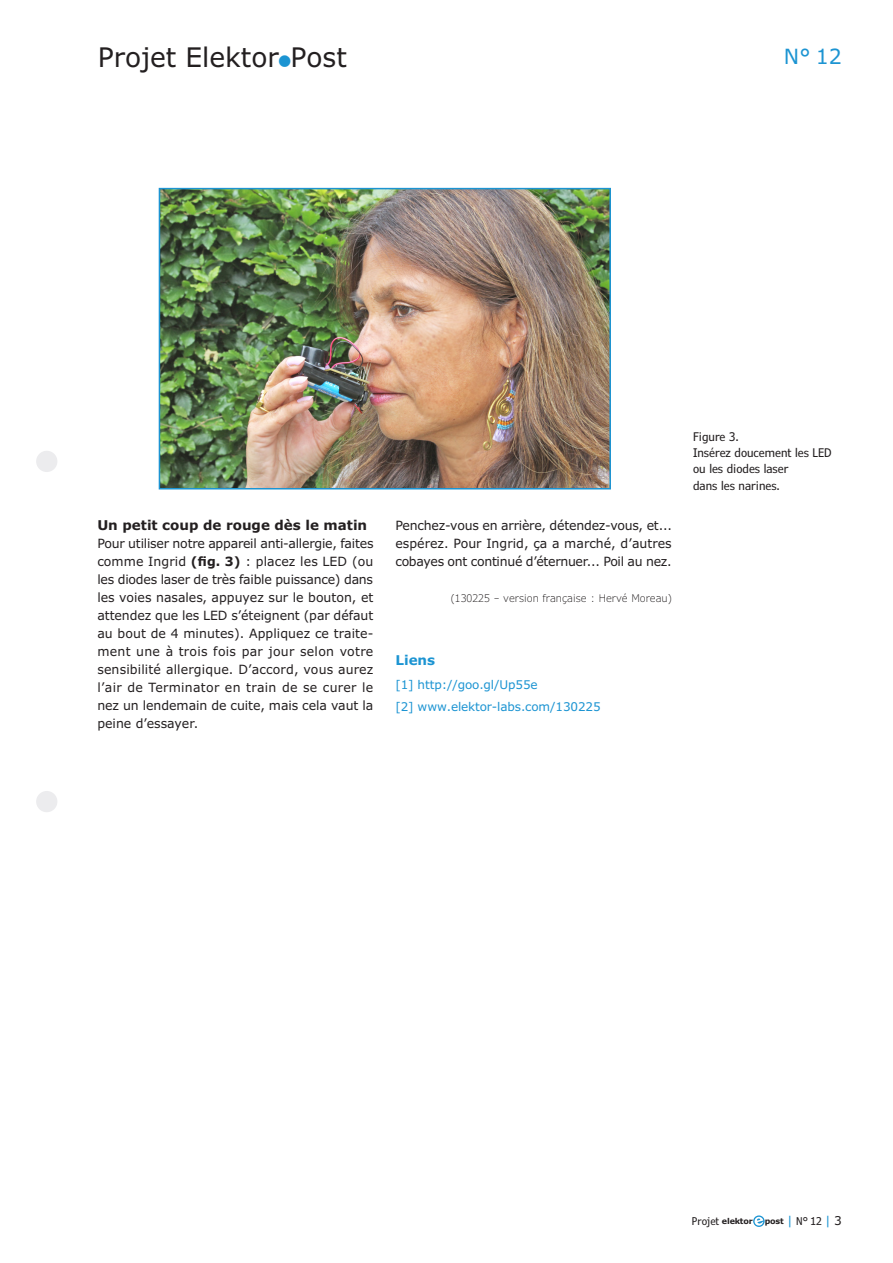
<style>
.page{position:relative;width:893px;height:1263px;background:#fff}
.page>*{position:absolute;margin:0;border:0;box-sizing:border-box;transform-origin:0 0}
.t1{font:27px "Verdana Pro";color:#231f20}
.t2{font:21px "Verdana Pro";color:#1c94d2}
.bodytext{font:700 13.5px "Verdana Pro";color:#231f20}
.links___litterature{font:700 13.5px "Verdana Pro";color:#1c94d2}
.bodytext-2{font:12.75px/18px "Verdana Pro";letter-spacing:-.005em;color:#231f20;text-align:justify}
.t3{font:condensed 12px/16.2px "Verdana Pro";color:#231f20}
.links___litterature-2{font:12px "Verdana Pro";letter-spacing:-.01em;color:#1c94d2}
.article_number{font:300 10.5px "Verdana Pro";color:#231f20}
.t4{font:700 8.1px "Verdana Pro";letter-spacing:-.025em;color:#231f20}
.s1{font-weight:600;font-stretch:condensed;color:#1c94d2}
.s2{font-weight:700}
.s3{font-weight:400;font-stretch:condensed;font-size:10.8px}
.s4{font-weight:400;font-size:12.15px;color:#1c94d2}
.s5{font-weight:400;font-size:10.8px}
.s6{font-weight:400;font-size:12.15px}
</style>
<div class="page">
<div style="left:36px;top:451px;width:21px;height:21px;background:#ececee;border-radius:50%"></div>
<div style="left:36px;top:791px;width:21px;height:21px;background:#ececee;border-radius:50%"></div>
<svg style="left:753px;top:1215px;width:12px;height:12px"></svg>
<svg style="left:754px;top:1217px;width:9px;height:9px"></svg>
<img style="left:162px;top:191px;width:446px;height:295px">
<div style="left:159px;top:188px;width:452px;height:301px;border:2px solid #1c94d2"></div>
<h1 class="t1" style="left:98px;top:40px;width:251px">Projet Elektor<span class="s1">•</span>Post</h1>
<h2 class="t2" style="left:784px;top:43px;width:59px">N° 12</h2>
<p class="bodytext" style="left:97px;top:516px;width:271px">Un petit coup de rouge dès le matin</p>
<p class="bodytext-2" style="left:97px;top:535px;width:278px">Pour utiliser notre appareil anti-allergie, faites comme Ingrid <span class="s2">(fig. 3)</span> : placez les LED (ou les diodes laser de très faible puissance) dans les voies nasales, appuyez sur le bouton, et attendez que les LED s’éteignent (par défaut au bout de 4 minutes). Appliquez ce traite&shy;ment une à trois fois par jour selon votre sensibilité allergique. D’accord, vous aurez l’air de Terminator en train de se curer le nez un lendemain de cuite, mais cela vaut la peine d’essayer.</p>
<p class="bodytext-2" style="left:395px;top:517px;width:278px">Penchez-vous en arrière, détendez-vous, et... espérez. Pour Ingrid, ça a marché, d’autres cobayes ont continué d’éternuer... Poil au nez.</p>
<p class="article_number" style="left:451px;top:592px;width:223px">(130225 – version française : Hervé Moreau)</p>
<p class="links___litterature" style="left:395px;top:651px;width:41px">Liens</p>
<p class="links___litterature-2" style="left:395px;top:677px;width:144px">[1] http://goo.gl/Up55e</p>
<p class="links___litterature-2" style="left:395px;top:699px;width:207px">[2] www.elektor-labs.com/130225</p>
<p class="t3" style="left:693px;top:429px;width:47px">Figure 3.</p>
<p class="t3" style="left:693px;top:445px;width:140px">Insérez doucement les LED ou les diodes laser</p>
<p class="t3" style="left:693px;top:477px;width:88px">dans les narines.</p>
<p class="t4" style="left:692px;top:1216px;width:62px"><span class="s3">Projet</span> elektor</p>
<p class="t4" style="left:765px;top:1216px;width:79px">post <span class="s4">|</span> <span class="s3">N</span><span class="s5">°</span> <span class="s3">12</span> <span class="s4">|</span> <span class="s6">3</span></p>
</div>
